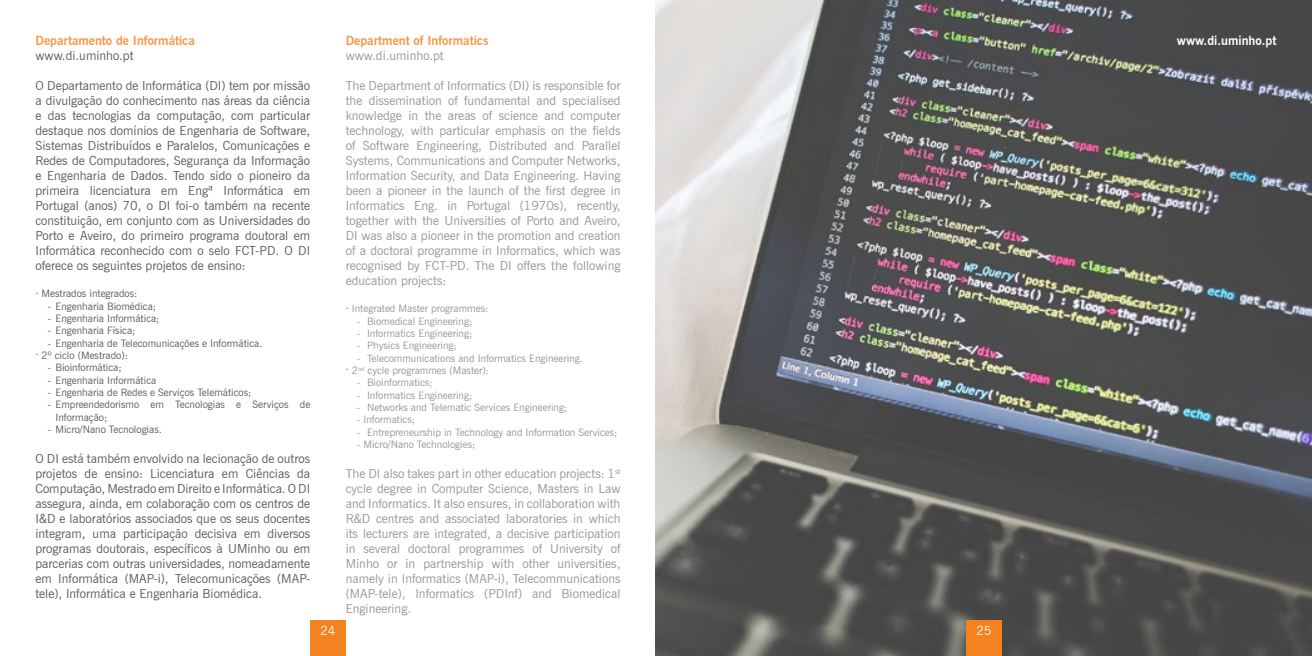
<style>
.page{position:relative;width:1312px;height:656px;background:#fff}
.page>*{position:absolute;margin:0;border:0;box-sizing:border-box;transform-origin:0 0}
.t1{font:12.5px/15px "News Gothic BT";color:#939598;text-align:justify}
.t2{font:12.5px/15px "News Gothic BT";color:#58595b;text-align:justify}
.t3{font:700 12.5px "News Gothic BT";color:#f89848}
.t4{font:700 12.5px "News Gothic BT";color:#fff}
.t5{font:12.5px "News Gothic BT";color:#fff}
.t6{font:10.25px/12.2px "News Gothic BT";color:#939598}
.t7{font:10.25px/12.2px "News Gothic BT";color:#58595b}
</style>
<div class="page">
<img style="left:656px;top:0;width:655px;height:656px">
<div style="left:310px;top:620px;width:35px;height:36px;background:#f58220"></div>
<div style="left:966px;top:620px;width:35px;height:36px;background:#f58220"></div>
<p class="t3" style="left:35px;top:33px;width:161px">Departamento de Informática</p>
<p class="t2" style="left:35px;top:48px;width:99px">www.di.uminho.pt</p>
<p class="t2" style="left:35px;top:78px;width:276px">O Departamento de Informática (DI) tem por missão a divulgação do conhecimento nas áreas da ciência e das tecnologias da computação, com particular destaque nos domínios de Engenharia de Software, Sistemas Distribuídos e Paralelos, Comunicações e Redes de Computadores, Segurança da Informação e Engenharia de Dados. Tendo sido o pioneiro da primeira licenciatura em Engª Informática em Portugal (anos) 70, o DI foi-o também na recente constituição, em conjunto com as Universidades do Porto e Aveiro, do primeiro programa doutoral em Informática reconhecido com o selo FCT-PD. O DI oferece os seguintes projetos de ensino:</p>
<p class="t7" style="left:35px;top:287px;width:103px">. Mestrados integrados:</p>
<p class="t7" style="left:48px;top:300px;width:110px">- Engenharia Biomédica;</p>
<p class="t7" style="left:48px;top:312px;width:113px">- Engenharia Informática;</p>
<p class="t7" style="left:48px;top:324px;width:89px">- Engenharia Física;</p>
<p class="t7" style="left:35px;top:337px;width:228px;text-indent:12px">- Engenharia de Telecomunicações e Informática. . 2º ciclo (Mestrado):</p>
<p class="t7" style="left:48px;top:361px;width:75px">- Bioinformática;</p>
<p class="t7" style="left:48px;top:373px;width:110px">- Engenharia Informática</p>
<p class="t7" style="left:48px;top:386px;width:205px">- Engenharia de Redes e Serviços Telemáticos;</p>
<p class="t7" style="left:55px;top:398px;width:256px;text-indent:-8px">- Empreendedorismo em Tecnologias e Serviços de<br>Informação;</p>
<p class="t7" style="left:48px;top:423px;width:115px">- Micro/Nano Tecnologias.</p>
<p class="t2" style="left:35px;top:451px;width:276px">O DI está também envolvido na lecionação de outros projetos de ensino: Licenciatura em Ciências da Computação, Mestrado em Direito e Informática. O DI assegura, ainda, em colaboração com os centros de I&amp;D e laboratórios associados que os seus docentes integram, uma participação decisiva em diversos programas doutorais, específicos à UMinho ou em parcerias com outras universidades, nomeadamente em Informática (MAP-i), Telecomunicações (MAP&shy;tele), Informática e Engenharia Biomédica.</p>
<p class="t3" style="left:345px;top:33px;width:144px">Department of Informatics</p>
<p class="t1" style="left:345px;top:48px;width:99px">www.di.uminho.pt</p>
<p class="t1" style="left:345px;top:78px;width:276px">The Department of Informatics (DI) is responsible for the dissemination of fundamental and specialised knowledge in the areas of science and computer technology, with particular emphasis on the fields of Software Engineering, Distributed and Parallel Systems, Communications and Computer Networks, Information Security, and Data Engineering. Having been a pioneer in the launch of the first degree in Informatics Eng. in Portugal (1970s), recently, together with the Universities of Porto and Aveiro, DI was also a pioneer in the promotion and creation of a doctoral programme in Informatics, which was recognised by FCT-PD. The DI offers the following education projects:</p>
<p class="t6" style="left:345px;top:302px;width:144px"><sup>.</sup> Integrated Master programmes:</p>
<p class="t6" style="left:357px;top:315px;width:117px">- Biomedical Engineering;</p>
<p class="t6" style="left:357px;top:327px;width:117px">- Informatics Engineering;</p>
<p class="t6" style="left:357px;top:339px;width:101px">- Physics Engineering;</p>
<p class="t6" style="left:345px;top:352px;width:238px;text-indent:11px">- Telecommunications and Informatics Engineering. <sup>.</sup> 2<sup>nd</sup> cycle programmes (Master):</p>
<p class="t6" style="left:357px;top:376px;width:77px">- Bioinformatics;</p>
<p class="t6" style="left:357px;top:388px;width:117px">- Informatics Engineering;</p>
<p class="t6" style="left:357px;top:401px;width:212px">- Networks and Telematic Services Engineering;</p>
<p class="t6" style="left:357px;top:413px;width:59px">- Informatics;</p>
<p class="t6" style="left:357px;top:425px;width:262px">- Entrepreneurship in Technology and Information Services;</p>
<p class="t6" style="left:357px;top:438px;width:120px">- Micro/Nano Technologies;</p>
<p class="t1" style="left:345px;top:466px;width:276px">The DI also takes part in other education projects: 1<sup>st </sup>cycle degree in Computer Science, Masters in Law and Informatics. It also ensures, in collaboration with R&amp;D centres and associated laboratories in which its lecturers are integrated, a decisive participation in several doctoral programmes of University of Minho or in partnership with other universities, namely in Informatics (MAP-i), Telecommunications (MAP-tele), Informatics (PDInf) and Biomedical Engineering.</p>
<p class="t5" style="left:320px;top:623px;width:17px">24</p>
<p class="t5" style="left:976px;top:623px;width:17px">25</p>
<p class="t4" style="left:1176px;top:33px;width:101px">www.di.uminho.pt</p>
</div>
